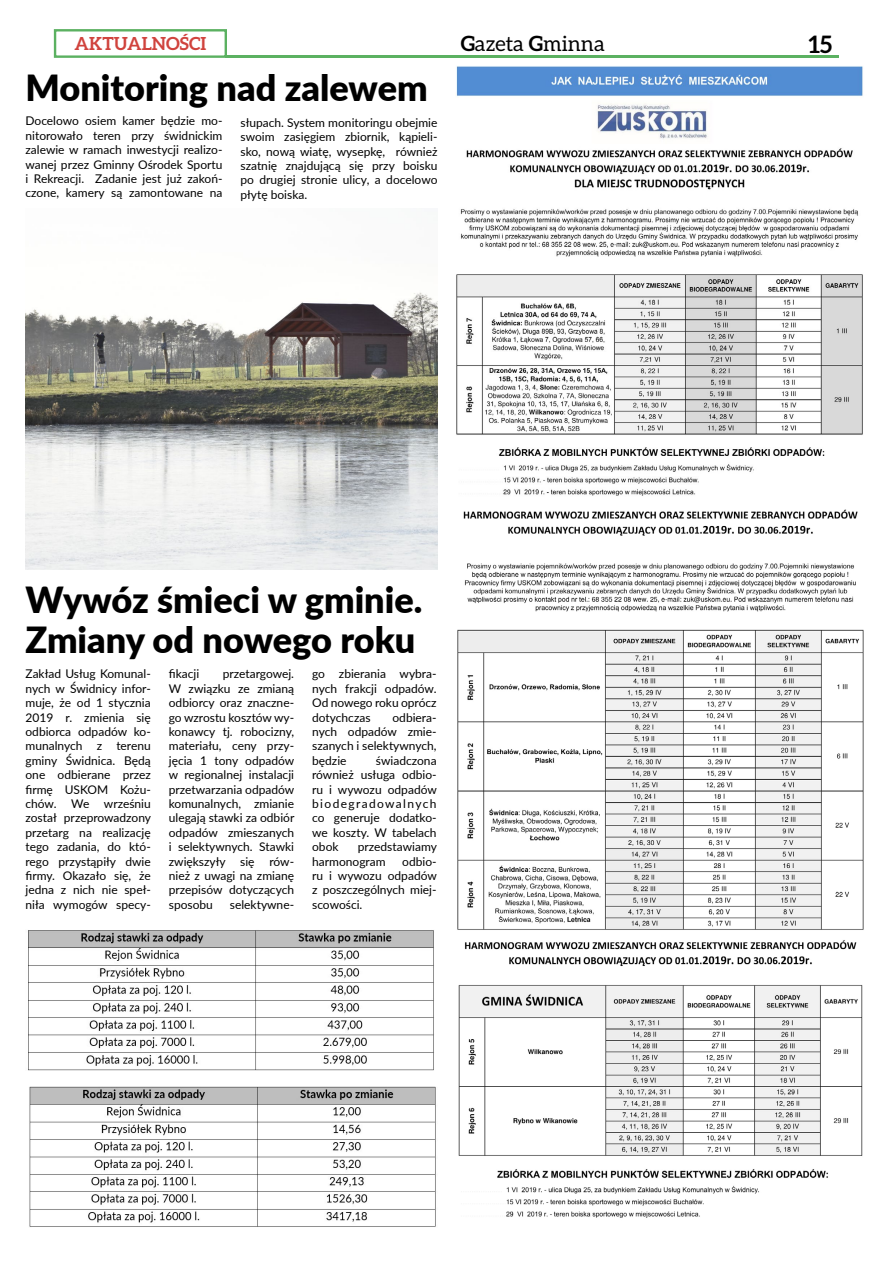
<style>
.page{position:relative;width:893px;height:1263px;background:#fff}
.page>*{position:absolute;margin:0;border:0;box-sizing:border-box;transform-origin:0 0}
.t1{font:900 36px/40.5px "Lato";color:#000}
.t2{font:700 24px "Aleo";color:#000}
.t3{font:21px "Aleo";color:#000}
.t4{font:700 18px "Aleo";color:#d0433d}
.t5{font:12px/14.4px "Lato";color:#000;text-align:justify}
.s1{font-weight:700}
</style>
<div class="page">
<div style="left:54px;top:29px;width:173px;height:29px;background:#fff;border:2px solid #5bb161"></div>
<hr style="left:226px;top:56px;width:613px;height:2px;background:#5bb161">
<img style="left:26px;top:292px;width:411px;height:278px">
<img style="left:456px;top:66px;width:407px;height:430px">
<img style="left:457px;top:509px;width:407px;height:709px">
<img style="left:28px;top:930px;width:406px;height:141px">
<img style="left:29px;top:1086px;width:407px;height:141px">
<h3 class="t4" style="left:74px;top:33px;width:133px">AKTUALNOŚCI</h3>
<h3 class="t3" style="left:461px;top:31px;width:146px"><span class="s1">G</span>azeta <span class="s1">G</span>minna</h3>
<h2 class="t2" style="left:808px;top:30px;width:25px">15</h2>
<h1 class="t1" style="left:26px;top:66px;width:404px">Monitoring nad zalewem</h1>
<p class="t5" style="left:26px;top:113px;width:198px">Docelowo osiem kamer będzie mo&shy;nitorowało teren przy świdnickim zalewie w ramach inwestycji realizo&shy;wanej przez Gminny Ośrodek Sportu i Rekreacji. Zadanie jest już zakoń&shy;czone, kamery są zamontowane na</p>
<p class="t5" style="left:240px;top:115px;width:198px">słupach. System monitoringu obejmie swoim zasięgiem zbiornik, kąpieli&shy;sko, nową wiatę, wysepkę, również szatnię znajdującą się przy boisku po drugiej stronie ulicy, a docelowo płytę boiska.</p>
<h1 class="t1" style="left:26px;top:578px;width:398px">Wywóz śmieci w gminie.<br>Zmiany od nowego roku</h1>
<p class="t5" style="left:26px;top:666px;width:127px">Zakład Usług Komunal&shy;nych w Świdnicy infor&shy;muje, że od 1 stycznia 2019 r. zmienia się odbiorca odpadów ko&shy;munalnych z terenu gminy Świdnica. Będą one odbierane przez firmę USKOM Kożu&shy;chów. We wrześniu został przeprowadzony przetarg na realizację tego zadania, do któ&shy;rego przystąpiły dwie firmy. Okazało się, że jedna z nich nie speł&shy;niła wymogów specy-</p>
<p class="t5" style="left:169px;top:666px;width:32px">fikacji</p>
<p class="t5" style="left:312px;top:666px;width:126px">go zbierania wybra&shy;nych frakcji odpadów.<br>Od nowego roku oprócz dotychczas</p>
<p class="t5" style="left:169px;top:666px;width:127px;text-indent:54px">przetargowej.<br>W związku ze zmianą odbiorcy oraz znaczne&shy;go wzrostu kosztów wy&shy;konawcy tj. robocizny, materiału, ceny przy&shy;jęcia 1 tony odpadów w regionalnej instalacji przetwarzania odpadów komunalnych, zmianie ulegają stawki za odbiór odpadów zmieszanych i selektywnych. Stawki zwiększyły się rów&shy;nież z uwagi na zmianę przepisów dotyczących sposobu</p>
<p class="t5" style="left:312px;top:709px;width:126px;text-indent:80px">odbiera&shy;nych odpadów zmie&shy;szanych i selektywnych, będzie</p>
<p class="t5" style="left:312px;top:753px;width:126px;text-indent:64px">świadczona również usługa odbio&shy;ru i wywozu odpadów biodegradowalnych co generuje dodatko&shy;we koszty. W tabelach obok</p>
<p class="t5" style="left:312px;top:839px;width:126px;text-indent:46px">przedstawiamy harmonogram</p>
<p class="t5" style="left:312px;top:853px;width:126px;text-indent:90px">odbio&shy;ru i wywozu odpadów z poszczególnych miej&shy;scowości.</p>
<p class="t5" style="left:230px;top:897px;width:66px">selektywne-</p>
</div>
